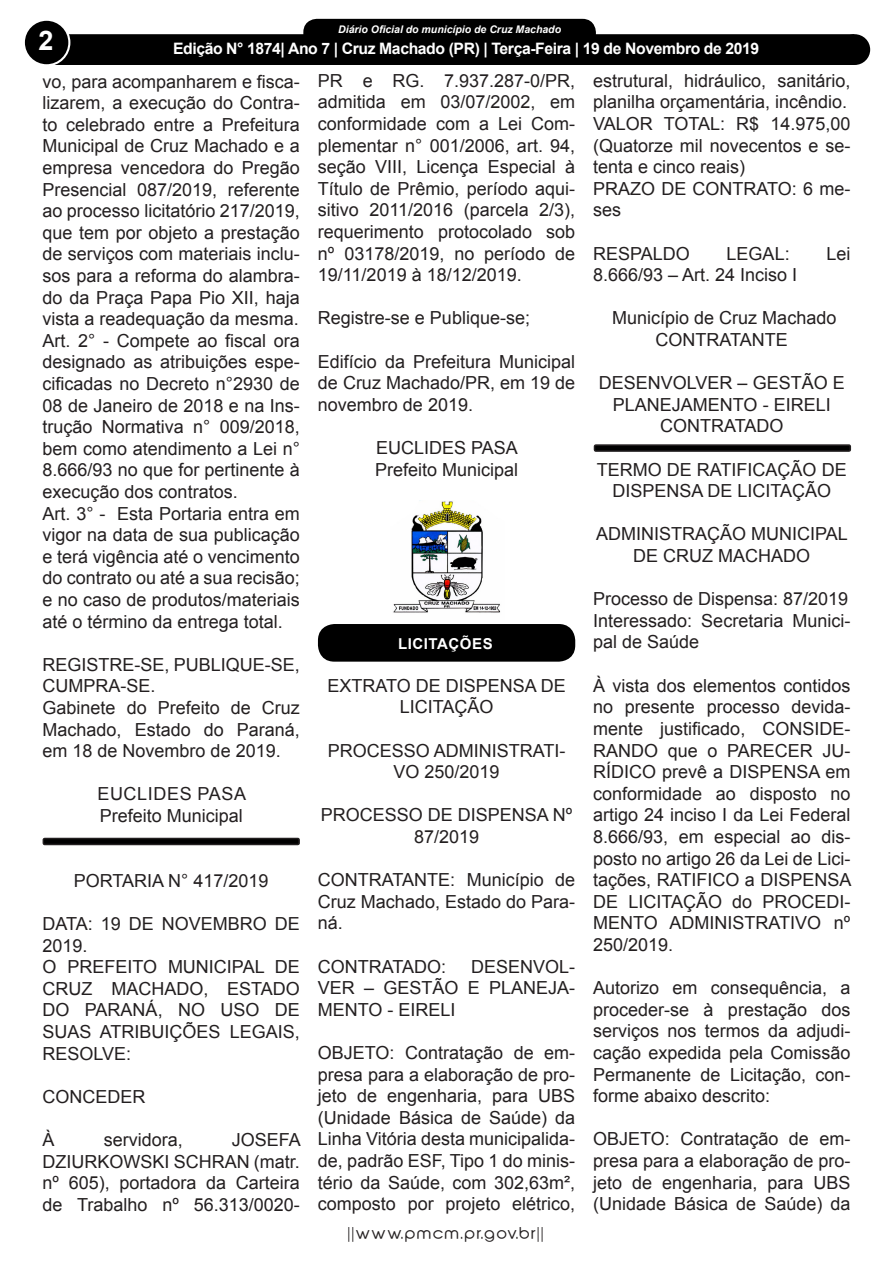
<style>
.page{position:relative;width:893px;height:1263px;background:#fff}
.page>*{position:absolute;margin:0;border:0;box-sizing:border-box;transform-origin:0 0}
.t1{font:700 27px "Arial";color:#fff}
.t2{font:18px/21.6px "Arial";color:#231f20;text-align:justify}
.t3{font:18px "Arial";letter-spacing:.035em;color:#231f20}
.t4{font:700 15.75px "Arial";letter-spacing:-.025em;color:#fff}
.t5{font:700 15px "Arial";color:#fff}
.t6{font:15px "Abeatby Kai";letter-spacing:.1em;color:#231f20;scale:1.06 1}
.t7{font:700 15px "Arial";letter-spacing:.035em;color:#fff}
.t8{font:italic 700 10.5px "Arial";color:#fff}
</style>
<div class="page">
<div style="left:305px;top:20px;width:289px;height:28px;background:#000;border-radius:12px"></div>
<div style="left:303px;top:19px;width:293px;height:31px;border:3px solid #000;border-radius:12px"></div>
<div style="left:39px;top:34px;width:815px;height:31px;background:#000;border:2px solid #000"></div>
<div style="left:24px;top:20px;width:45px;height:45px;background:#000;border-radius:50%"></div>
<div style="left:23px;top:19px;width:47px;height:47px;border:2px solid #fff;border-radius:50%"></div>
<div style="left:840px;top:35px;width:29px;height:29px;background:#000;border-radius:50%"></div>
<div style="left:839px;top:34px;width:31px;height:31px;border:2px solid #000;border-radius:50%"></div>
<div style="left:95px;top:37px;width:676px;height:26px;background:#000"></div>
<div style="left:43px;top:838px;width:256px;height:6px;background:#000;border-radius:2px"></div>
<div style="left:43px;top:838px;width:257px;height:7px;border:2px solid #231f20;border-radius:2px"></div>
<img style="left:393px;top:500px;width:108px;height:113px">
<div style="left:318px;top:624px;width:257px;height:38px;background:#000;border-radius:16px"></div>
<div style="left:594px;top:445px;width:256px;height:6px;background:#000;border-radius:2px"></div>
<div style="left:594px;top:444px;width:257px;height:8px;border:2px solid #231f20;border-radius:2px"></div>
<p class="t8" style="left:338px;top:22px;width:224px">Diário Oficial do município de Cruz Machado</p>
<p class="t5" style="left:205px;top:40px;width:491px">Edição 1145 - Cruz Machado (PR) - Terça-Feira - 3 de Janeiro de 2017</p>
<p class="t2" style="left:43px;top:70px;width:259px">vo, para acompanharem e fisca&shy;lizarem, a execução do Contra&shy;to celebrado entre a Prefeitura Municipal de Cruz Machado e a empresa vencedora do Pregão Presencial 087/2019, referente ao processo licitatório 217/2019, que tem por objeto a prestação de serviços com materiais inclu&shy;sos para a reforma do alambra&shy;do da Praça Papa Pio XII, haja vista a readequação da mesma.</p>
<p class="t2" style="left:43px;top:329px;width:259px">Art. 2° - Compete ao fiscal ora designado as atribuições espe&shy;cificadas no Decreto n°2930 de 08 de Janeiro de 2018 e na Ins&shy;trução Normativa n° 009/2018, bem como atendimento a Lei n° 8.666/93 no que for pertinente à execução dos contratos.</p>
<p class="t2" style="left:43px;top:502px;width:259px">Art. 3° - Esta Portaria entra em vigor na data de sua publicação e terá vigência até o vencimento do contrato ou até a sua recisão; e no caso de produtos/materiais até o término da entrega total.</p>
<p class="t2" style="left:43px;top:653px;width:259px">REGISTRE-SE, PUBLIQUE-SE,<br>CUMPRA-SE.</p>
<p class="t2" style="left:43px;top:697px;width:259px">Gabinete do Prefeito de Cruz Machado, Estado do Paraná, em 18 de Novembro de 2019.</p>
<p class="t3" style="left:97px;top:782px;width:150px">EUCLIDES PASA</p>
<p class="t2" style="left:100px;top:805px;width:145px">Prefeito Municipal</p>
<p class="t1" style="left:38px;top:21px;width:17px">2</p>
<p class="t4" style="left:173px;top:37px;width:588px">Edição N° 1874| Ano 7 | Cruz Machado (PR) | Terça-Feira | 19 de Novembro de 2019</p>
<p class="t2" style="left:318px;top:70px;width:259px">PR e RG. 7.937.287-0/PR, admitida em 03/07/2002, em conformidade com a Lei Com&shy;plementar n° 001/2006, art. 94, seção VIII, Licença Especial à Título de Prêmio, período aqui&shy;sitivo 2011/2016 (parcela 2/3), requerimento protocolado sob nº 03178/2019, no período de 19/11/2019 à 18/12/2019.</p>
<p class="t2" style="left:318px;top:307px;width:214px">Registre-se e Publique-se;</p>
<p class="t2" style="left:318px;top:350px;width:259px">Edifício da Prefeitura Municipal de Cruz Machado/PR, em 19 de novembro de 2019.</p>
<p class="t2" style="left:376px;top:437px;width:143px">EUCLIDES PASA</p>
<p class="t2" style="left:375px;top:458px;width:145px">Prefeito Municipal</p>
<p class="t2" style="left:593px;top:70px;width:259px">estrutural, hidráulico, sanitário, planilha orçamentária, incêndio.</p>
<p class="t2" style="left:593px;top:113px;width:259px">VALOR TOTAL: R$ 14.975,00 (Quatorze mil novecentos e se&shy;tenta e cinco reais)</p>
<p class="t2" style="left:593px;top:178px;width:259px">PRAZO DE CONTRATO: 6 me&shy;ses</p>
<p class="t2" style="left:593px;top:242px;width:98px">RESPALDO</p>
<p class="t2" style="left:727px;top:242px;width:65px">LEGAL:</p>
<p class="t2" style="left:826px;top:242px;width:26px">Lei</p>
<p class="t2" style="left:593px;top:264px;width:206px">8.666/93 – Art. 24 Inciso I</p>
<p class="t2" style="left:612px;top:307px;width:226px">Município de Cruz Machado</p>
<p class="t2" style="left:656px;top:329px;width:134px">CONTRATANTE</p>
<p class="t2" style="left:599px;top:372px;width:247px;text-align:center">DESENVOLVER – GESTÃO E<br>PLANEJAMENTO - EIRELI</p>
<p class="t2" style="left:660px;top:415px;width:125px">CONTRATADO</p>
<p class="t2" style="left:597px;top:458px;width:251px;text-align:center">TERMO DE RATIFICAÇÃO DE<br>DISPENSA DE LICITAÇÃO</p>
<p class="t2" style="left:596px;top:523px;width:253px;text-align:center">ADMINISTRAÇÃO MUNICIPAL<br>DE CRUZ MACHADO</p>
<p class="t2" style="left:593px;top:588px;width:257px">Processo de Dispensa: 87/2019</p>
<p class="t2" style="left:593px;top:610px;width:259px">Interessado: Secretaria Munici&shy;pal de Saúde</p>
<p class="t2" style="left:593px;top:674px;width:260px">À vista dos elementos contidos no presente processo devida&shy;mente justificado, CONSIDE-RANDO que o PARECER JU-RÍDICO prevê a DISPENSA em conformidade ao disposto no artigo 24 inciso I da Lei Federal 8.666/93, em especial ao dis&shy;posto no artigo 26 da Lei de Lici&shy;tações, RATIFICO a DISPENSA DE LICITAÇÃO do PROCEDI-MENTO ADMINISTRATIVO nº 250/2019.</p>
<p class="t2" style="left:593px;top:977px;width:259px">Autorizo em consequência, a proceder-se à prestação dos serviços nos termos da adjudi&shy;cação expedida pela Comissão Permanente de Licitação, con&shy;forme abaixo descrito:</p>
<p class="t2" style="left:593px;top:1128px;width:259px">OBJETO: Contratação de em&shy;presa para a elaboração de pro&shy;jeto de engenharia, para UBS (Unidade Básica de Saúde) da</p>
<p class="t7" style="left:398px;top:633px;width:96px">LICITAÇÕES</p>
<p class="t2" style="left:327px;top:674px;width:240px;text-align:center">EXTRATO DE DISPENSA DE<br>LICITAÇÃO</p>
<p class="t2" style="left:328px;top:739px;width:239px;text-align:center">PROCESSO ADMINISTRATI-<br>VO 250/2019</p>
<p class="t2" style="left:321px;top:804px;width:253px;text-align:center">PROCESSO DE DISPENSA Nº<br>87/2019</p>
<p class="t2" style="left:318px;top:869px;width:259px">CONTRATANTE: Município de Cruz Machado, Estado do Para&shy;ná.</p>
<p class="t2" style="left:318px;top:955px;width:130px">CONTRATADO:</p>
<p class="t2" style="left:74px;top:869px;width:196px">PORTARIA N° 417/2019</p>
<p class="t2" style="left:43px;top:913px;width:259px">DATA: 19 DE NOVEMBRO DE<br>2019.</p>
<p class="t2" style="left:43px;top:956px;width:259px">O PREFEITO MUNICIPAL DE CRUZ MACHADO, ESTADO DO PARANÁ, NO USO DE SUAS ATRIBUIÇÕES LEGAIS, RESOLVE:</p>
<p class="t2" style="left:43px;top:1085px;width:104px">CONCEDER</p>
<p class="t2" style="left:43px;top:1129px;width:14px">À</p>
<p class="t2" style="left:104px;top:1129px;width:81px">servidora,</p>
<p class="t2" style="left:318px;top:955px;width:259px;text-indent:153px">DESENVOL-VER – GESTÃO E PLANEJA-MENTO - EIRELI</p>
<p class="t2" style="left:318px;top:1042px;width:259px">OBJETO: Contratação de em&shy;presa para a elaboração de pro&shy;jeto de engenharia, para UBS (Unidade Básica de Saúde) da Linha Vitória desta municipalida&shy;de, padrão ESF, Tipo 1 do minis&shy;tério da Saúde, com 302,63m², composto por projeto elétrico,</p>
<p class="t2" style="left:43px;top:1129px;width:260px;text-indent:189px">JOSEFA DZIURKOWSKI SCHRAN (matr. nº 605), portadora da Carteira de Trabalho nº 56.313/0020-</p>
<p class="t6" style="left:349px;top:1226px;width:186px">||www.pmcm.pr.gov.br||</p>
</div>
